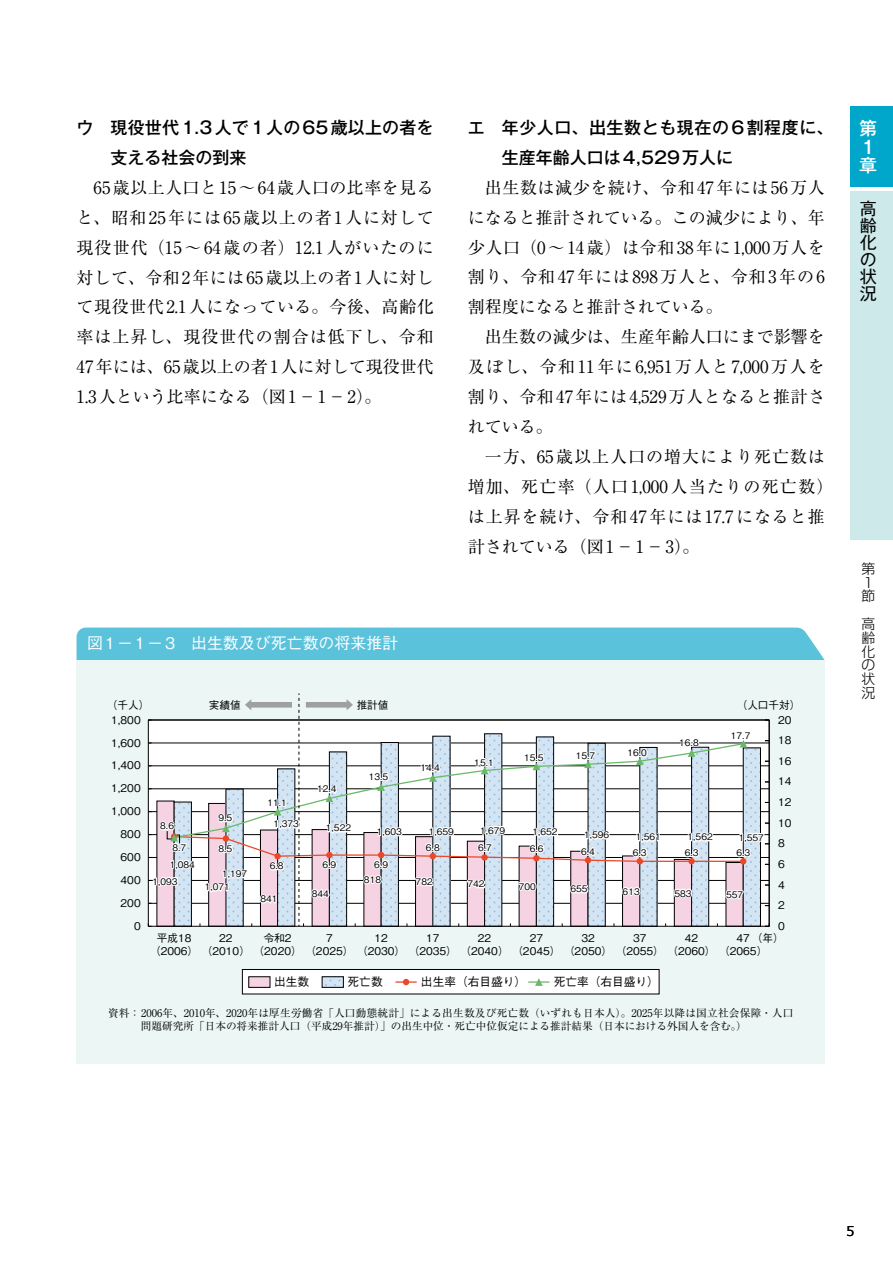
<style>
.page{position:relative;width:893px;height:1263px;background:#fff}
.page>*{position:absolute;margin:0;border:0;box-sizing:border-box;transform-origin:0 0}
.t1{font:500 18px/18.1px "Gothic MB101 Pr 6 N";color:#fff}
.t2{font:16.95px/29.8px "Ryumin Pr 6";letter-spacing:.055em;color:#000;text-align:justify}
.t3{font:500 16.95px/29.8px "Gothic MB101 Pr 6 N";letter-spacing:.035em;color:#000}
.t4{font:500 16.95px/29.8px "Gothic MB101 Pr 6 N";letter-spacing:.01em;color:#000}
.t5{font:16.95px/17px "Gothic MB101 Pr 6 N";color:#000;text-align:justify}
.t6{font:500 15.9px "Gothic BBB Pr 6";color:#fff}
.t7{font:300 13.8px/13.8px "Shin Go Pr 6 N";color:#000}
.t8{font:13.35px "Verdana";color:#000}
.t9{font:500 11.7px "Gothic BBB Pr 6 N";color:#000}
.t10{font:500 10.65px/12.8px "Gothic BBB Pr 6 N";color:#000}
.t11{font:10.65px/12.8px "Ryumin Pr 6 N";color:#000}
.t12{font:500 9px "Gothic BBB Pr 6 N";color:#000}
</style>
<div class="page">
<div style="left:850px;top:106px;width:43px;height:81px;background:#00a7cb"></div>
<div style="left:851px;top:191px;width:42px;height:349px;background:#cde9ea"></div>
<div style="left:77px;top:627px;width:748px;height:33px;background:#5bc2dc"></div>
<div style="left:77px;top:660px;width:748px;height:404px;background:#ebf6f5"></div>
<div style="left:242px;top:969px;width:417px;height:25px;background:#fff"></div>
<div style="left:242px;top:969px;width:417px;height:25px;border:1px solid #000"></div>
<hr style="left:395px;top:981px;width:22px;height:2px;background:#e94829">
<svg style="left:403px;top:979px;width:6px;height:6px"></svg>
<hr style="left:528px;top:981px;width:21px;height:2px;background:#69b968">
<svg style="left:535px;top:978px;width:8px;height:8px"></svg>
<div style="left:249px;top:977px;width:21px;height:10px;background:#f6d3e2"></div>
<svg style="left:324px;top:978px;width:18px;height:7px"></svg>
<div style="left:322px;top:976px;width:22px;height:11px;border:1px solid #000"></div>
<svg style="left:148px;top:693px;width:622px;height:234px;background:#dedfe3"></svg>
<p class="t4" style="left:111px;top:112px;width:325px;text-indent:-34px">ウ　現役世代1.3人で1人の65歳以上の者を支える社会の到来</p>
<p class="t2" style="left:77px;top:172px;width:359px;text-indent:17px">65歳以上人口と15～64歳人口の比率を見ると、昭和25年には65歳以上の者1人に対して現役世代（15～64歳の者）12.1人がいたのに対して、令和2年には65歳以上の者1人に対して現役世代2.1人になっている。今後、高齢化率は上昇し、現役世代の割合は低下し、令和47年には、65歳以上の者1人に対して現役世代1.3人という比率になる（図1－1－2）。</p>
<p class="t6" style="left:87px;top:630px;width:313px">図1－1－3　出生数及び死亡数の将来推計</p>
<p class="t3" style="left:502px;top:112px;width:333px;text-indent:-34px">エ　年少人口、出生数とも現在の6割程度に、生産年齢人口は4,529万人に</p>
<p class="t2" style="left:468px;top:172px;width:359px;text-indent:17px">出生数は減少を続け、令和47年には56万人になると推計されている。この減少により、年少人口（0～14歳）は令和38年に1,000万人を割り、令和47年には898万人と、令和3年の6割程度になると推計されている。</p>
<p class="t2" style="left:468px;top:321px;width:359px;text-indent:17px">出生数の減少は、生産年齢人口にまで影響を及ぼし、令和11年に6,951万人と7,000万人を割り、令和47年には4,529万人となると推計されている。</p>
<p class="t2" style="left:468px;top:441px;width:367px;text-align:left;text-indent:17px">一方、65歳以上人口の増大により死亡数は増加、死亡率（人口1,000人当たりの死亡数）は上昇を続け、令和47年には17.7になると推計されている（図1－1－3）。</p>
<p class="t10" style="left:107px;top:698px;width:44px">（千人）</p>
<p class="t10" style="left:737px;top:698px;width:65px">（人口千対）</p>
<p class="t10" style="left:209px;top:698px;width:33px">実績値</p>
<p class="t10" style="left:357px;top:698px;width:33px">推計値</p>
<p class="t10" style="left:111px;top:712px;width:31px">1,800</p>
<p class="t10" style="left:778px;top:712px;width:15px">20</p>
<p class="t10" style="left:111px;top:735px;width:31px">1,600</p>
<p class="t10" style="left:111px;top:758px;width:31px">1,400</p>
<p class="t10" style="left:111px;top:781px;width:31px">1,200</p>
<p class="t12" style="left:317px;top:782px;width:21px">12.4</p>
<p class="t12" style="left:369px;top:769px;width:21px">13.5</p>
<p class="t12" style="left:420px;top:761px;width:21px">14.4</p>
<p class="t12" style="left:474px;top:755px;width:21px">15.1</p>
<p class="t12" style="left:524px;top:750px;width:21px">15.5</p>
<p class="t12" style="left:576px;top:748px;width:21px">15.7</p>
<p class="t12" style="left:627px;top:745px;width:21px">16.0</p>
<p class="t12" style="left:679px;top:735px;width:21px">16.8</p>
<p class="t12" style="left:731px;top:728px;width:21px">17.7</p>
<p class="t10" style="left:778px;top:733px;width:15px">18</p>
<p class="t10" style="left:778px;top:754px;width:15px">16</p>
<p class="t10" style="left:778px;top:774px;width:15px">14</p>
<p class="t10" style="left:111px;top:804px;width:31px">1,000</p>
<p class="t10" style="left:121px;top:827px;width:22px">800</p>
<p class="t10" style="left:121px;top:850px;width:22px">600</p>
<p class="t10" style="left:121px;top:873px;width:22px">400</p>
<p class="t10" style="left:121px;top:896px;width:22px">200</p>
<p class="t12" style="left:160px;top:819px;width:15px">8.6</p>
<p class="t12" style="left:219px;top:811px;width:15px">9.5</p>
<p class="t12" style="left:172px;top:840px;width:15px">8.7</p>
<p class="t12" style="left:219px;top:841px;width:15px">8.5</p>
<p class="t12" style="left:170px;top:857px;width:27px">1,084</p>
<p class="t12" style="left:153px;top:874px;width:27px">1,093</p>
<p class="t12" style="left:222px;top:867px;width:27px">1,197</p>
<p class="t12" style="left:205px;top:880px;width:27px">1,071</p>
<p class="t12" style="left:267px;top:795px;width:21px">11.1</p>
<p class="t12" style="left:274px;top:817px;width:27px">1,373</p>
<p class="t12" style="left:326px;top:821px;width:27px">1,522</p>
<p class="t12" style="left:377px;top:824px;width:27px">1,603</p>
<p class="t12" style="left:429px;top:824px;width:27px">1,659</p>
<p class="t12" style="left:480px;top:823px;width:27px">1,679</p>
<p class="t12" style="left:532px;top:825px;width:27px">1,652</p>
<p class="t12" style="left:584px;top:828px;width:27px">1,596</p>
<p class="t12" style="left:636px;top:830px;width:27px">1,561</p>
<p class="t12" style="left:688px;top:830px;width:27px">1,562</p>
<p class="t12" style="left:739px;top:830px;width:27px">1,557</p>
<p class="t12" style="left:270px;top:859px;width:15px">6.8</p>
<p class="t12" style="left:322px;top:857px;width:15px">6.9</p>
<p class="t12" style="left:374px;top:857px;width:15px">6.9</p>
<p class="t12" style="left:426px;top:840px;width:15px">6.8</p>
<p class="t12" style="left:478px;top:840px;width:15px">6.7</p>
<p class="t12" style="left:530px;top:841px;width:15px">6.6</p>
<p class="t12" style="left:581px;top:844px;width:15px">6.4</p>
<p class="t12" style="left:633px;top:845px;width:15px">6.3</p>
<p class="t12" style="left:685px;top:845px;width:15px">6.3</p>
<p class="t12" style="left:736px;top:845px;width:15px">6.3</p>
<p class="t12" style="left:260px;top:892px;width:19px">841</p>
<p class="t12" style="left:312px;top:886px;width:19px">844</p>
<p class="t12" style="left:364px;top:872px;width:19px">818</p>
<p class="t12" style="left:416px;top:874px;width:19px">782</p>
<p class="t12" style="left:467px;top:877px;width:19px">742</p>
<p class="t12" style="left:519px;top:879px;width:19px">700</p>
<p class="t12" style="left:570px;top:882px;width:19px">655</p>
<p class="t12" style="left:623px;top:884px;width:19px">613</p>
<p class="t12" style="left:674px;top:886px;width:19px">583</p>
<p class="t12" style="left:726px;top:887px;width:19px">557</p>
<p class="t10" style="left:778px;top:795px;width:15px">12</p>
<p class="t10" style="left:778px;top:816px;width:15px">10</p>
<p class="t10" style="left:778px;top:836px;width:8px">8</p>
<p class="t10" style="left:778px;top:857px;width:8px">6</p>
<p class="t10" style="left:778px;top:877px;width:8px">4</p>
<p class="t10" style="left:778px;top:898px;width:8px">2</p>
<p class="t10" style="left:134px;top:919px;width:8px">0</p>
<p class="t10" style="left:778px;top:919px;width:8px">0</p>
<p class="t10" style="left:219px;top:931px;width:15px">22</p>
<p class="t10" style="left:264px;top:931px;width:29px">令和2</p>
<p class="t10" style="left:326px;top:931px;width:8px">7</p>
<p class="t10" style="left:374px;top:931px;width:15px">12</p>
<p class="t10" style="left:426px;top:931px;width:15px">17</p>
<p class="t10" style="left:478px;top:931px;width:15px">22</p>
<p class="t10" style="left:530px;top:931px;width:15px">27</p>
<p class="t10" style="left:581px;top:931px;width:15px">32</p>
<p class="t10" style="left:633px;top:931px;width:15px">37</p>
<p class="t10" style="left:685px;top:931px;width:15px">42</p>
<p class="t10" style="left:737px;top:931px;width:49px">47 （年）</p>
<p class="t10" style="left:150px;top:931px;width:619px;text-indent:7px">平成18<br>（2006）（2010）（2020）（2025）（2030）（2035）（2040）（2045）（2050）（2055）（2060）（2065）</p>
<p class="t9" style="left:274px;top:972px;width:37px">出生数</p>
<p class="t9" style="left:348px;top:972px;width:37px">死亡数</p>
<p class="t9" style="left:421px;top:972px;width:107px">出生率（右目盛り）</p>
<p class="t9" style="left:554px;top:972px;width:107px">死亡率（右目盛り）</p>
<p class="t11" style="left:141px;top:1006px;width:654px;text-indent:-33px">資料： 2006年、2010年、2020年は厚生労働省「人口動態統計」による出生数及び死亡数（いずれも日本人）。2025年以降は国立社会保障・人口問題研究所「日本の将来推計人口（平成29年推計）」の出生中位・死亡中位仮定による推計結果（日本における外国人を含む。）</p>
<p class="t1" style="left:859px;top:118px;width:19px">第<br>１章</p>
<p class="t5" style="left:860px;top:199px;width:18px">高齢化の状況</p>
<p class="t7" style="left:861px;top:560px;width:15px">第<br>１節</p>
<p class="t7" style="left:861px;top:615px;width:15px;text-align:justify">高齢化の状況</p>
<p class="t8" style="left:846px;top:1222px;width:10px">5</p>
</div>
